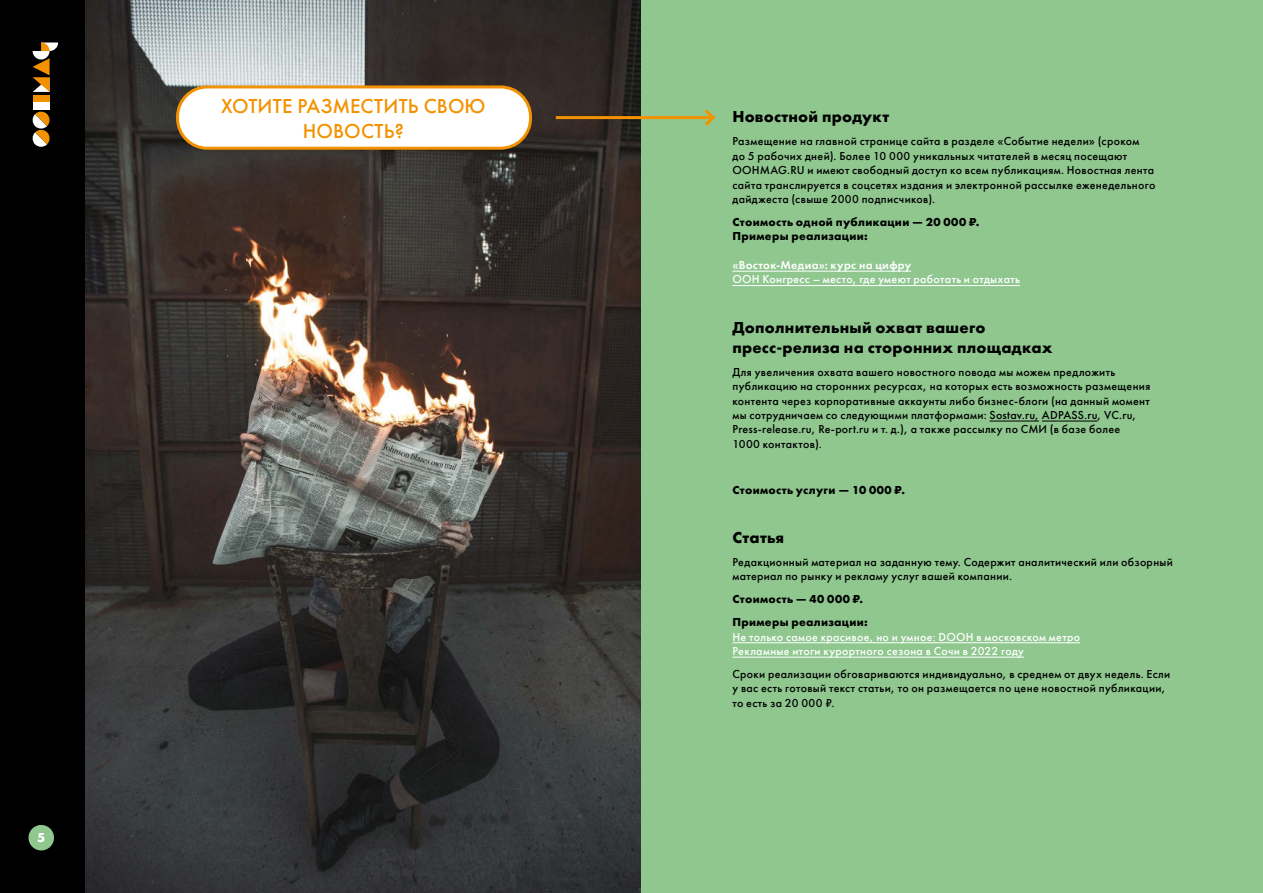
<style>
.page{position:relative;width:1263px;height:893px;background:#fff}
.page>*{position:absolute;margin:0;border:0;box-sizing:border-box;transform-origin:0 0}
.t1{font:500 21px/25.2px "Futura PT";letter-spacing:.005em;color:#f39200;text-align:center}
.t2{font:700 16.5px/19.8px "Futura PT";letter-spacing:.015em;color:#000}
.t3{font:700 13.5px "Futura PT";color:#fff}
.t4{font:500 12px/14.4px "Futura PT";letter-spacing:.025em;color:#000}
.t5{font:500 12px/14.4px "Futura PT";letter-spacing:.025em;color:#fff}
.t6{font:700 12px/14.4px "Futura PT";letter-spacing:.025em;color:#000}
.t7{font:600 12px "Futura PT";letter-spacing:.025em;color:#fff}
</style>
<div class="page">
<div style="left:0;top:0;width:85px;height:893px;background:#000"></div>
<div style="left:33px;top:95px;width:17px;height:10px;background:#f39200"></div>
<div style="left:33px;top:102px;width:17px;height:8px;background:#fff"></div>
<svg style="left:32px;top:111px;width:18px;height:36px"></svg>
<svg style="left:33px;top:43px;width:25px;height:49px"></svg>
<div style="left:28px;top:825px;width:26px;height:25px;background:#8fc78f;border-radius:50%"></div>
<div style="left:640px;top:0;width:623px;height:893px;background:#8fc78f"></div>
<hr style="left:732px;top:271px;width:179px;height:1px;background:#fff">
<hr style="left:732px;top:285px;width:288px;height:1px;background:#fff">
<hr style="left:996px;top:421px;width:43px;height:1px;background:#000">
<hr style="left:1042px;top:421px;width:55px;height:1px;background:#000">
<hr style="left:732px;top:642px;width:348px;height:1px;background:#fff">
<hr style="left:732px;top:657px;width:292px;height:1px;background:#fff">
<img style="left:85px;top:0;width:555px;height:893px">
<div style="left:178px;top:87px;width:352px;height:61px;background:#fff;border-radius:30px"></div>
<div style="left:176px;top:85px;width:356px;height:65px;border:3px solid #f39200;border-radius:30px"></div>
<hr style="left:556px;top:116px;width:157px;height:3px;background:#f39200">
<svg style="left:701px;top:109px;width:15px;height:17px"></svg>
<h1 class="t1" style="left:221px;top:93px;width:266px">ХОТИТЕ РАЗМЕСТИТЬ СВОЮ<br>НОВОСТЬ?</h1>
<p class="t3" style="left:37px;top:829px;width:10px">5</p>
<h2 class="t2" style="left:732px;top:107px;width:158px">Новостной продукт</h2>
<p class="t4" style="left:732px;top:134px;width:424px">Размещение на главной странице сайта в разделе «Событие недели» (сроком<br>до 5 рабочих дней). Более 10 000 уникальных читателей в месяц посещают OOHMAG.RU и имеют свободный доступ ко всем публикациям. Новостная лента сайта транслируется в соцсетях издания и электронной рассылке еженедельного дайджеста (свыше 2000 подписчиков).</p>
<p class="t6" style="left:732px;top:214px;width:248px">Стоимость одной публикации — 20 000 ₽.<br>Примеры реализации:</p>
<p class="t7" style="left:732px;top:258px;width:180px">«Восток-Медиа»: курс на цифру</p>
<p class="t5" style="left:732px;top:272px;width:289px">OOH Конгресс – место, где умеют работать и отдыхать</p>
<h2 class="t2" style="left:732px;top:317px;width:322px">Дополнительный охват вашего пресс-релиза на сторонних площадках</h2>
<p class="t4" style="left:732px;top:365px;width:419px">Для увеличения охвата вашего новостного повода мы можем предложить публикацию на сторонних ресурсах, на которых есть возможность размещения контента через корпоративные аккаунты либо бизнес-блоги (на данный момент мы сотрудничаем со следующими платформами: Sostav.ru, ADPASS.ru, VC.ru, Press-release.ru, Re-port.ru и т. д.), а также рассылку по СМИ (в базе более 1000 контактов).</p>
<p class="t6" style="left:732px;top:482px;width:174px">Стоимость услуги — 10 000 ₽.</p>
<h2 class="t2" style="left:732px;top:527px;width:53px">Статья</h2>
<p class="t4" style="left:732px;top:555px;width:442px">Редакционный материал на заданную тему. Содержит аналитический или обзорный материал по рынку и рекламу услуг вашей компании.</p>
<p class="t6" style="left:732px;top:588px;width:137px;line-height:23px">Стоимость — 40 000 ₽.<br>Примеры реализации:</p>
<p class="t5" style="left:732px;top:629px;width:349px">Не только самое красивое, но и умное: DOOH в московском метро<br>Рекламные итоги курортного сезона в Сочи в 2022 году</p>
<p class="t4" style="left:732px;top:667px;width:439px">Сроки реализации обговариваются индивидуально, в среднем от двух недель. Если у вас есть готовый текст статьи, то он размещается по цене новостной публикации, то есть за 20 000 ₽.</p>
</div>
